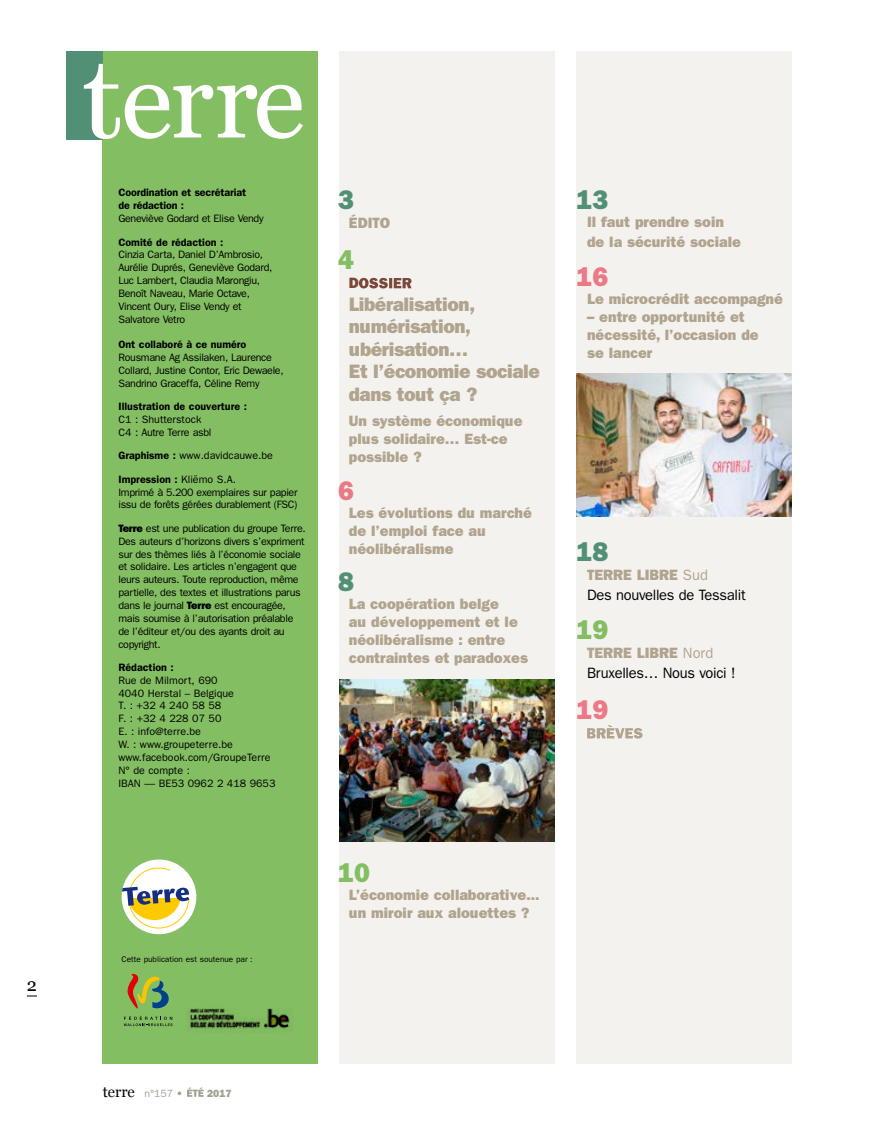
<style>
.page{position:relative;width:893px;height:1127px;background:#fff}
.page>*{position:absolute;margin:0;border:0;box-sizing:border-box;transform-origin:0 0}
.t1{font:800 27px "Franklin Gothic";color:#529076}
.t2{font:800 27px "Franklin Gothic";color:#ec7987}
.t3{font:800 27px "Franklin Gothic";color:#83be62}
.t4{font:800 19.5px/22.5px "Franklin Gothic";letter-spacing:-.02em;color:#b1a48e}
.t5{font:18px "Georgia";color:#000}
.t6{font:800 15px/18px "Franklin Gothic";color:#b1a48e}
.t7{font:15px/19.5px "Franklin Gothic";letter-spacing:-.02em;color:#000}
.t8{font:15px "Georgia";color:#000}
.t9{font:800 15px "Franklin Gothic";color:#7c483b}
.t10{font:10.65px/12.9px "Franklin Gothic";letter-spacing:-.03em;color:#000}
.t11{font:10.65px/12.9px "Franklin Gothic";color:#000}
.t12{font:600 10.65px/12.9px "Franklin Gothic";color:#000}
.t13{font:800 10.5px "Franklin Gothic";color:#a2a090}
.t14{font:8.25px "Franklin Gothic";color:#000}
.s1{font-weight:600}
.s2{font-weight:800}
.s3{font-weight:800;color:#b1a48e}
.s4{color:#b1a48e}
.s5{font-family:"Franklin Gothic";font-size:10.5px;color:#a2a090}
.s6{font-family:"Franklin Gothic";font-weight:800;font-size:10.5px;color:#a2a090}
</style>
<div class="page">
<div style="left:103px;top:51px;width:215px;height:831px;background:#83be62"></div>
<div style="left:103px;top:875px;width:215px;height:188px;background:#83be62"></div>
<div style="left:576px;top:51px;width:216px;height:1012px;background:#f4f2ee"></div>
<div style="left:339px;top:51px;width:216px;height:1012px;background:#f4f2ee"></div>
<svg style="left:587px;top:725px;width:56px;height:13px"></svg>
<svg style="left:359px;top:278px;width:53px;height:10px"></svg>
<svg style="left:187px;top:1087px;width:17px;height:10px"></svg>
<div style="left:66px;top:51px;width:37px;height:88px;background:#529076"></div>
<svg style="left:84px;top:64px;width:219px;height:75px"></svg>
<svg style="left:124px;top:1016px;width:48px;height:10px"></svg>
<svg style="left:127px;top:973px;width:42px;height:36px"></svg>
<img style="left:189px;top:1008px;width:101px;height:21px">
<div style="left:122px;top:859px;width:74px;height:75px;background:#fff;border-radius:50%"></div>
<svg style="left:122px;top:867px;width:68px;height:62px"></svg>
<img style="left:339px;top:680px;width:216px;height:161px">
<img style="left:576px;top:373px;width:216px;height:144px">
<h3 class="t5" style="left:27px;top:971px;width:12px">2</h3>
<p class="t12" style="left:118px;top:186px;width:129px">Coordination et secrétariat de rédaction :</p>
<p class="t10" style="left:118px;top:212px;width:147px">Geneviève Godard et Elise Vendy</p>
<p class="t12" style="left:118px;top:235px;width:106px">Comité de rédaction :</p>
<p class="t10" style="left:118px;top:248px;width:155px">Cinzia Carta, Daniel D’Ambrosio,<br>Aurélie Duprés, Geneviève Godard,<br>Luc Lambert, Claudia Marongiu,<br>Benoît Naveau, Marie Octave,<br>Vincent Oury, Elise Vendy et<br>Salvatore Vetro</p>
<p class="t12" style="left:118px;top:338px;width:129px">Ont collaboré à ce numéro</p>
<p class="t10" style="left:118px;top:351px;width:167px">Rousmane Ag Assilaken, Laurence<br>Collard, Justine Contor, Eric Dewaele,<br>Sandrino Graceffa, Céline Remy</p>
<p class="t12" style="left:118px;top:400px;width:130px">Illustration de couverture :</p>
<p class="t11" style="left:118px;top:413px;width:94px">C1 : Shutterstock<br>C4 : Autre Terre asbl</p>
<p class="t11" style="left:118px;top:444px;width:156px;line-height:23.4px"><span class="s1">Graphisme :</span> www.davidcauwe.be<br><span class="s1">Impression :</span> Kliëmo S.A.</p>
<p class="t10" style="left:118px;top:485px;width:181px">Imprimé à 5.200 exemplaires sur papier issu de forêts gérées durablement (FSC)</p>
<p class="t10" style="left:118px;top:521px;width:189px"><span class="s2">Terre</span> est une publication du groupe Terre.<br>Des auteurs d’horizons divers s’expriment sur des thèmes liés à l’économie sociale et solidaire. Les articles n’engagent que leurs auteurs. Toute reproduction, même partielle, des textes et illustrations parus dans le journal <span class="s2">Terre</span> est encouragée, mais soumise à l’autorisation préalable de l’éditeur et/ou des ayants droit au copyright.</p>
<p class="t12" style="left:118px;top:660px;width:57px">Rédaction :</p>
<p class="t11" style="left:118px;top:673px;width:159px">Rue de Milmort, 690<br>4040 Herstal – Belgique<br>T. : +32 4 240 58 58<br>F. : +32 4 228 07 50<br>E. : info@terre.be<br>W. : www.groupeterre.be www.facebook.com/GroupeTerre<br>N° de compte :<br>IBAN — BE53 0962 2 418 9653</p>
<p class="t14" style="left:122px;top:954px;width:133px">Cette publication est soutenue par :</p>
<h1 class="t1" style="left:338px;top:184px;width:17px">3</h1>
<h3 class="t6" style="left:349px;top:214px;width:43px">ÉDITO</h3>
<h1 class="t3" style="left:338px;top:244px;width:17px">4</h1>
<h3 class="t9" style="left:349px;top:274px;width:11px">D</h3>
<h2 class="t4" style="left:349px;top:293px;width:193px">Libéralisation, numérisation, ubérisation…<br>Et l’économie sociale dans tout ça ?</h2>
<h3 class="t6" style="left:349px;top:412px;width:175px">Un système économique plus solidaire… Est-ce possible ?</h3>
<h1 class="t2" style="left:338px;top:475px;width:17px">6</h1>
<h3 class="t6" style="left:349px;top:504px;width:185px">Les évolutions du marché de l’emploi face au néolibéralisme</h3>
<h1 class="t1" style="left:338px;top:566px;width:17px">8</h1>
<h3 class="t6" style="left:349px;top:595px;width:181px">La coopération belge<br>au développement et le néolibéralisme : entre contraintes et paradoxes</h3>
<h1 class="t3" style="left:338px;top:857px;width:33px">10</h1>
<h3 class="t6" style="left:349px;top:886px;width:192px">L’économie collaborative... un miroir aux alouettes ?</h3>
<h1 class="t1" style="left:576px;top:184px;width:33px">13</h1>
<h3 class="t6" style="left:587px;top:212px;width:155px;line-height:19.5px">Il faut prendre soin de la sécurité sociale</h3>
<h1 class="t2" style="left:576px;top:260px;width:33px">16</h1>
<h3 class="t6" style="left:587px;top:290px;width:197px">Le microcrédit accompagné</h3>
<h3 class="t6" style="left:587px;top:308px;width:173px">– entre opportunité et nécessité, l’occasion de se lancer</h3>
<h1 class="t1" style="left:576px;top:536px;width:33px">18</h1>
<h3 class="t7" style="left:587px;top:565px;width:160px"><span class="s3">TERRE LIBRE</span> <span class="s4">Sud<br></span>Des nouvelles de Tessalit</h3>
<h1 class="t3" style="left:576px;top:614px;width:33px">19</h1>
<h3 class="t7" style="left:587px;top:643px;width:150px"><span class="s3">TERRE LIBRE</span> <span class="s4">Nord<br></span>Bruxelles… Nous voici !</h3>
<h1 class="t2" style="left:576px;top:694px;width:33px">19</h1>
<h3 class="t8" style="left:103px;top:1080px;width:82px">terre <span class="s5">n°157</span> <span class="s6">•</span></h3>
<p class="t13" style="left:207px;top:1087px;width:26px">2017</p>
</div>
